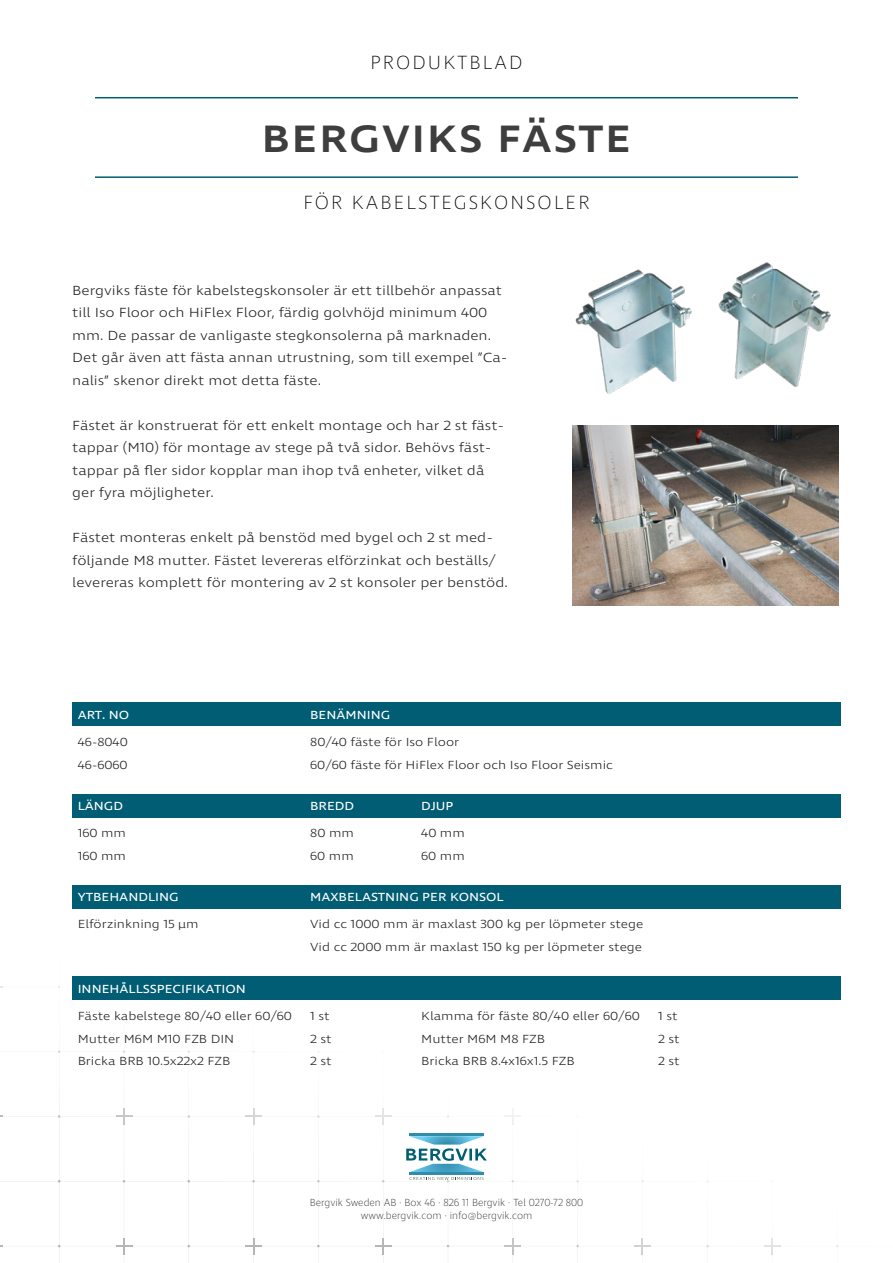
<style>
.page{position:relative;width:893px;height:1263px;background:#fff}
.page>*{position:absolute;margin:0;border:0;box-sizing:border-box;transform-origin:0 0}
.Rubrik{font:600 39px "Ingra Wd";letter-spacing:.05em;color:#3e3e3f}
.Framsida_över-_och_u{font:200 19.5px "Ingra";letter-spacing:.11em;color:#000001}
.t1{font:300 13.5px/22.5px "Ingra Wd";color:#231f20}
.t2{font:300 12px "Ingra Wd";color:#231f20}
.t3{font:12px "Ingra Wd";color:#fff}
.t4{font:200 10.5px "Ingra";color:#231f20}
</style>
<div class="page">
<hr style="left:95px;top:97px;width:703px;height:1px;background:#005d73">
<hr style="left:95px;top:176px;width:703px;height:2px;background:#005d73">
<svg style="left:0;top:605px;width:839px;height:658px"></svg>
<div style="left:72px;top:885px;width:769px;height:24px;background:#005d73"></div>
<div style="left:72px;top:702px;width:769px;height:24px;background:#005d73"></div>
<div style="left:72px;top:794px;width:769px;height:24px;background:#005d73"></div>
<div style="left:72px;top:976px;width:769px;height:24px;background:#005d73"></div>
<img style="left:575px;top:262px;width:256px;height:132px">
<img style="left:572px;top:426px;width:267px;height:179px">
<p class="Framsida_över-_och_u" style="left:370px;top:50px;width:153px">PRODUKTBLAD</p>
<p class="Rubrik" style="left:262px;top:115px;width:371px">BERGVIKS FÄSTE</p>
<p class="Framsida_över-_och_u" style="left:303px;top:190px;width:288px">FÖR KABELSTEGSKONSOLER</p>
<p class="t1" style="left:72px;top:280px;width:436px">Bergviks fäste för kabelstegskonsoler är ett tillbehör anpassat till Iso Floor och HiFlex Floor, färdig golvhöjd minimum 400 mm. De passar de vanligaste stegkonsolerna på marknaden.<br>Det går även att fästa annan utrustning, som till exempel ”Ca&shy;nalis” skenor direkt mot detta fäste.</p>
<p class="t1" style="left:72px;top:415px;width:433px">Fästet är konstruerat för ett enkelt montage och har 2 st fäst&shy;tappar (M10) för montage av stege på två sidor. Behövs fäst&shy;tappar på fler sidor kopplar man ihop två enheter, vilket då ger fyra möjligheter.</p>
<p class="t1" style="left:72px;top:527px;width:437px">Fästet monteras enkelt på benstöd med bygel och 2 st med&shy;följande M8 mutter. Fästet levereras elförzinkat och beställs/ levereras komplett för montering av 2 st konsoler per benstöd.</p>
<p class="t3" style="left:78px;top:707px;width:53px">ART. NO</p>
<p class="t3" style="left:310px;top:707px;width:82px">BENÄMNING</p>
<p class="t2" style="left:78px;top:734px;width:52px">46-8040</p>
<p class="t2" style="left:310px;top:734px;width:150px">80/40 fäste för Iso Floor</p>
<p class="t2" style="left:78px;top:757px;width:52px">46-6060</p>
<p class="t2" style="left:310px;top:757px;width:304px">60/60 fäste för HiFlex Floor och Iso Floor Seismic</p>
<p class="t3" style="left:78px;top:798px;width:47px">LÄNGD</p>
<p class="t3" style="left:310px;top:798px;width:46px">BREDD</p>
<p class="t3" style="left:421px;top:798px;width:34px">DJUP</p>
<p class="t2" style="left:78px;top:826px;width:50px">160 mm</p>
<p class="t2" style="left:310px;top:826px;width:45px">80 mm</p>
<p class="t2" style="left:421px;top:826px;width:45px">40 mm</p>
<p class="t2" style="left:78px;top:848px;width:50px">160 mm</p>
<p class="t2" style="left:310px;top:848px;width:45px">60 mm</p>
<p class="t2" style="left:421px;top:848px;width:45px">60 mm</p>
<p class="t3" style="left:78px;top:890px;width:102px">YTBEHANDLING</p>
<p class="t3" style="left:310px;top:890px;width:195px">MAXBELASTNING PER KONSOL</p>
<p class="t2" style="left:78px;top:917px;width:122px">Elförzinkning 15 μm</p>
<p class="t2" style="left:310px;top:917px;width:335px">Vid cc 1000 mm är maxlast 300 kg per löpmeter stege</p>
<p class="t2" style="left:310px;top:940px;width:333px">Vid cc 2000 mm är maxlast 150 kg per löpmeter stege</p>
<p class="t3" style="left:78px;top:981px;width:170px">INNEHÅLLSSPECIFIKATION</p>
<p class="t2" style="left:78px;top:1008px;width:216px">Fäste kabelstege 80/40 eller 60/60</p>
<p class="t2" style="left:310px;top:1008px;width:21px">1 st</p>
<p class="t2" style="left:421px;top:1008px;width:220px">Klamma för fäste 80/40 eller 60/60</p>
<p class="t2" style="left:658px;top:1008px;width:21px">1 st</p>
<p class="t2" style="left:78px;top:1031px;width:158px">Mutter M6M M10 FZB DIN</p>
<p class="t2" style="left:310px;top:1031px;width:23px">2 st</p>
<p class="t2" style="left:421px;top:1031px;width:125px">Mutter M6M M8 FZB</p>
<p class="t2" style="left:658px;top:1031px;width:23px">2 st</p>
<p class="t2" style="left:78px;top:1054px;width:154px">Bricka BRB 10.5x22x2 FZB</p>
<p class="t2" style="left:310px;top:1054px;width:23px">2 st</p>
<p class="t2" style="left:421px;top:1054px;width:155px">Bricka BRB 8.4x16x1.5 FZB</p>
<p class="t2" style="left:658px;top:1054px;width:23px">2 st</p>
<p class="t4" style="left:310px;top:1196px;width:275px">Bergvik Sweden AB · Box 46 · 826 11 Bergvik · Tel 0270-72 800</p>
<p class="t4" style="left:361px;top:1209px;width:173px">www.bergvik.com · info@bergvik.com</p>
</div>
